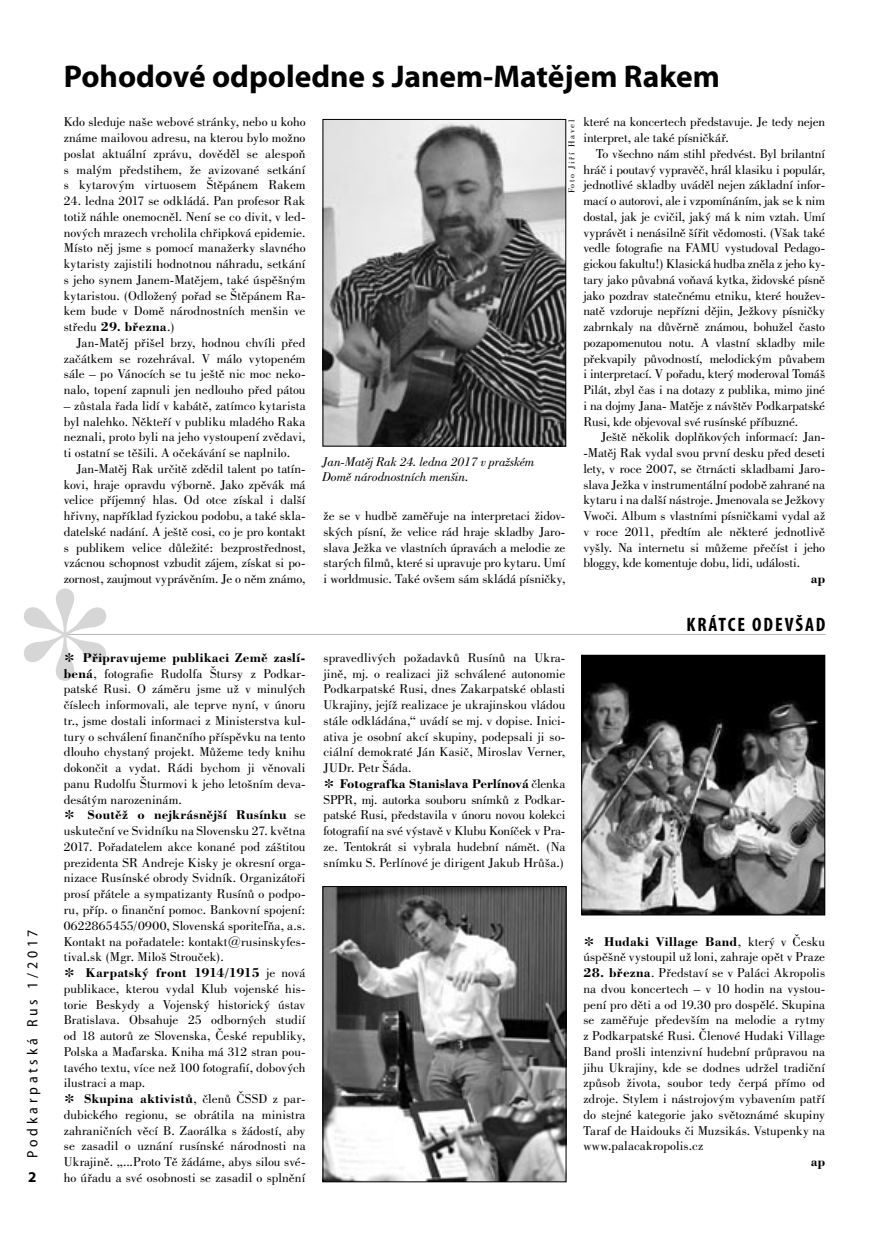
<style>
.page{position:relative;width:889px;height:1246px;background:#fff}
.page>*{position:absolute;margin:0;border:0;box-sizing:border-box;transform-origin:0 0}
.t1{font:230.25px "Bodoni AT";color:#d6d6d6}
.t2{font:700 31.5px "Myriad Pro";color:#000}
.t3{font:700 condensed 19.5px "Myriad Pro";letter-spacing:.1em;color:#000}
.t4{font:semi-condensed 15px "Myriad Pro";letter-spacing:.25em;color:#000}
.t5{font:700 15px "Myriad Pro";color:#000}
.t6{font:13.5px/15.8px "Bodoni AT";color:#000;text-align:justify}
.t7{font:italic 13.5px/15px "Bodoni AT";letter-spacing:-.01em;color:#000}
.t8{font:700 13.5px "Bodoni AT";color:#000}
.t9{font:9px "Bodoni AT";letter-spacing:.175em;color:#000}
.s1{font-weight:700}
.s2{font-size:22.5px}
</style>
<div class="page">
<img style="left:324px;top:121px;width:240px;height:323px">
<div style="left:322px;top:119px;width:244px;height:327px;border:1px solid #000"></div>
<hr style="left:66px;top:634px;width:759px;height:1px;background:#b6b6b6">
<img style="left:583px;top:657px;width:240px;height:256px">
<div style="left:581px;top:655px;width:244px;height:260px;border:1px solid #000"></div>
<img style="left:324px;top:888px;width:240px;height:292px">
<div style="left:322px;top:886px;width:244px;height:296px;border:1px solid #000"></div>
<h2 class="t2" style="left:64px;top:59px;width:657px">Pohodové odpoledne s Janem-Matějem Rakem</h2>
<p class="t6" style="left:64px;top:114px;width:243px">Kdo sleduje naše webové stránky, nebo u koho známe mailovou adresu, na kterou bylo možno poslat aktuální zprávu, dověděl se alespoň s malým předstihem, že avizované setkání s kytarovým virtuosem Štěpánem Rakem</p>
<p class="t6" style="left:64px;top:193px;width:243px">24. ledna 2017 se odkládá. Pan profesor Rak totiž náhle onemocněl. Není se co divit, v led&shy;nových mrazech vrcholila chřipková epidemie.<br>Místo něj jsme s pomocí manažerky slavného kytaristy zajistili hodnotnou náhradu, setkání s jeho synem Janem-Matějem, také úspěšným kytaristou. (Odložený pořad se Štěpánem Ra&shy;kem bude v Domě národnostních menšin ve středu <span class="s1">29. března</span>.)</p>
<p class="t6" style="left:64px;top:334px;width:243px;text-indent:13px">Jan-Matěj přišel brzy, hodnou chvíli před začátkem se rozehrával. V málo vytopeném sále – po Vánocích se tu ještě nic moc neko&shy;nalo, topení zapnuli jen nedlouho před pátou</p>
<p class="t6" style="left:64px;top:397px;width:243px">– zůstala řada lidí v kabátě, zatímco kytarista byl nalehko. Někteří v publiku mladého Raka neznali, proto byli na jeho vystoupení zvědavi, ti ostatní se těšili. A očekávání se naplnilo.</p>
<p class="t6" style="left:64px;top:460px;width:243px;text-indent:13px">Jan-Matěj Rak určitě zdědil talent po tatín&shy;kovi, hraje opravdu výborně. Jako zpěvák má velice příjemný hlas. Od otce získal i další hřivny, například fyzickou podobu, a také skla&shy;datelské nadání. A ještě cosi, co je pro kontakt s publikem velice důležité: bezprostřednost, vzácnou schopnost vzbudit zájem, získat si po&shy;zornost, zaujmout vyprávěním. Je o něm známo,</p>
<p class="t6" style="left:583px;top:114px;width:243px">které na koncertech představuje. Je tedy nejen interpret, ale také písničkář.</p>
<p class="t6" style="left:583px;top:145px;width:243px;text-indent:13px">To všechno nám stihl předvést. Byl brilantní hráč i poutavý vypravěč, hrál klasiku i populár, jednotlivé skladby uváděl nejen základní infor&shy;mací o autorovi, ale i vzpomínáním, jak se k nim dostal, jak je cvičil, jaký má k nim vztah. Umí vyprávět i nenásilně šířit vědomosti. (Však také vedle fotografie na FAMU vystudoval Pedago&shy;gickou fakultu!) Klasická hudba zněla z jeho ky&shy;tary jako půvabná voňavá kytka, židovské písně jako pozdrav statečnému etniku, které houžev&shy;natě vzdoruje nepřízni dějin, Ježkovy písničky zabrnkaly na důvěrně známou, bohužel často pozapomenutou notu. A vlastní skladby mile překvapily původností, melodickým půvabem i interpretací. V pořadu, který moderoval Tomáš Pilát, zbyl čas i na dotazy z publika, mimo jiné i na dojmy Jana- Matěje z návštěv Podkarpatské Rusi, kde objevoval své rusínské příbuzné.</p>
<p class="t6" style="left:583px;top:429px;width:243px;text-indent:18px">Ještě několik doplňkových informací: Jan--Matěj Rak vydal svou první desku před deseti lety, v roce 2007, se čtrnácti skladbami Jaro&shy;slava Ježka v instrumentální podobě zahrané na kytaru i na další nástroje. Jmenovala se Ježkovy Vwoči. Album s vlastními písničkami vydal až v roce 2011, předtím ale některé jednotlivě vyšly. Na internetu si můžeme přečíst i jeho bloggy, kde komentuje dobu, lidi, události.</p>
<p class="t8" style="left:811px;top:570px;width:16px">ap</p>
<p class="t9" style="left:566px;top:193px;width:75px;rotate:-90deg">Foto Jiří Havel</p>
<p class="t7" style="left:322px;top:454px;width:214px">Jan-Matěj Rak 24. ledna 2017 v pražském<br>Domě národnostních menšin.</p>
<p class="t6" style="left:323px;top:508px;width:243px">že se v hudbě zaměřuje na interpretaci židov&shy;ských písní, že velice rád hraje skladby Jaro&shy;slava Ježka ve vlastních úpravách a melodie ze starých filmů, které si upravuje pro kytaru. Umí i worldmusic. Také ovšem sám skládá písničky,</p>
<h1 class="t1" style="left:7px;top:526px;width:117px">*</h1>
<h3 class="t3" style="left:686px;top:614px;width:140px">KRÁTCE ODEVŠAD</h3>
<p class="t6" style="left:64px;top:649px;width:243px;text-align:left"><span class="s2">*</span> <span class="s1">Připravujeme publikaci Země zaslí&shy;bená</span>, fotografie Rudolfa Štursy z Podkar&shy;patské Rusi. O záměru jsme už v minulých číslech informovali, ale teprve nyní, v únoru tr., jsme dostali informaci z Ministerstva kul&shy;tury o schválení finančního příspěvku na tento dlouho chystaný projekt. Můžeme tedy knihu dokončit a vydat. Rádi bychom ji věnovali panu Rudolfu Šturmovi k jeho letošním deva&shy;desátým narozeninám.<br><span class="s2">*</span> <span class="s1">Soutěž o nejkrásnější Rusínku</span> se uskuteční ve Svidníku na Slovensku 27. května 2017. Pořadatelem akce konané pod záštitou prezidenta SR Andreje Kisky je okresní orga&shy;nizace Rusínské obrody Svidník. Organizátoři prosí přátele a sympatizanty Rusínů o podpo&shy;ru, příp. o finanční pomoc. Bankovní spojení:<br>0622865455/0900, Slovenská sporiteľňa, a.s.<br>Kontakt na pořadatele: kontakt@rusinskyfes&shy;tival.sk (Mgr. Miloš Strouček).<br><span class="s2">*</span> <span class="s1">Karpatský front 1914/1915</span> je nová publikace, kterou vydal Klub vojenské his&shy;torie Beskydy a Vojenský historický ústav Bratislava. Obsahuje 25 odborných studií od 18 autorů ze Slovenska, České republiky, Polska a Maďarska. Kniha má 312 stran pou&shy;tavého textu, více než 100 fotografií, dobových ilustraci a map.<br><span class="s2">*</span> <span class="s1">Skupina aktivistů</span>, členů ČSSD z par&shy;dubického regionu, se obrátila na ministra zahraničních věcí B. Zaorálka s žádostí, aby se zasadil o uznání rusínské národnosti na Ukrajině. „...Proto Tě žádáme, abys silou své&shy;ho úřadu a své osobnosti se zasadil o splnění</p>
<p class="t6" style="left:323px;top:649px;width:243px;text-align:left">spravedlivých požadavků Rusínů na Ukra&shy;jině, mj. o realizaci již schválené autonomie Podkarpatské Rusi, dnes Zakarpatské oblasti Ukrajiny, jejíž realizace je ukrajinskou vládou stále odkládána,“ uvádí se mj. v dopise. Inici&shy;ativa je osobní akcí skupiny, podepsali ji so&shy;ciální demokraté Ján Kasič, Miroslav Verner, JUDr. Petr Šáda.<br><span class="s2">*</span> <span class="s1">Fotografka Stanislava Perlínová</span> členka SPPR, mj. autorka souboru snímků z Podkar&shy;patské Rusi, představila v únoru novou kolekci fotografií na své výstavě v Klubu Koníček v Pra&shy;ze. Tentokrát si vybrala hudební námět. (Na snímku S. Perlínové je dirigent Jakub Hrůša.)</p>
<p class="t4" style="left:24px;top:1157px;width:230px;rotate:-90deg">Podkarpatská Rus 1/2017</p>
<p class="t5" style="left:28px;top:1168px;width:10px">2</p>
<p class="t6" style="left:583px;top:933px;width:243px"><span class="s2">*</span> <span class="s1">Hudaki Village Band</span>, který v Česku úspěšně vystoupil už loni, zahraje opět v Praze</p>
<p class="t6" style="left:583px;top:964px;width:243px"><span class="s1">28. března</span>. Představí se v Paláci Akropolis na dvou koncertech – v 10 hodin na vystou&shy;pení pro děti a od 19.30 pro dospělé. Skupina se zaměřuje především na melodie a rytmy z Podkarpatské Rusi. Členové Hudaki Village Band prošli intenzivní hudební průpravou na jihu Ukrajiny, kde se dodnes udržel tradiční způsob života, soubor tedy čerpá přímo od zdroje. Stylem i nástrojovým vybavením patří do stejné kategorie jako světoznámé skupiny Taraf de Haidouks či Muzsikás. Vstupenky na www.palacakropolis.cz</p>
<p class="t8" style="left:811px;top:1153px;width:16px">ap</p>
</div>
